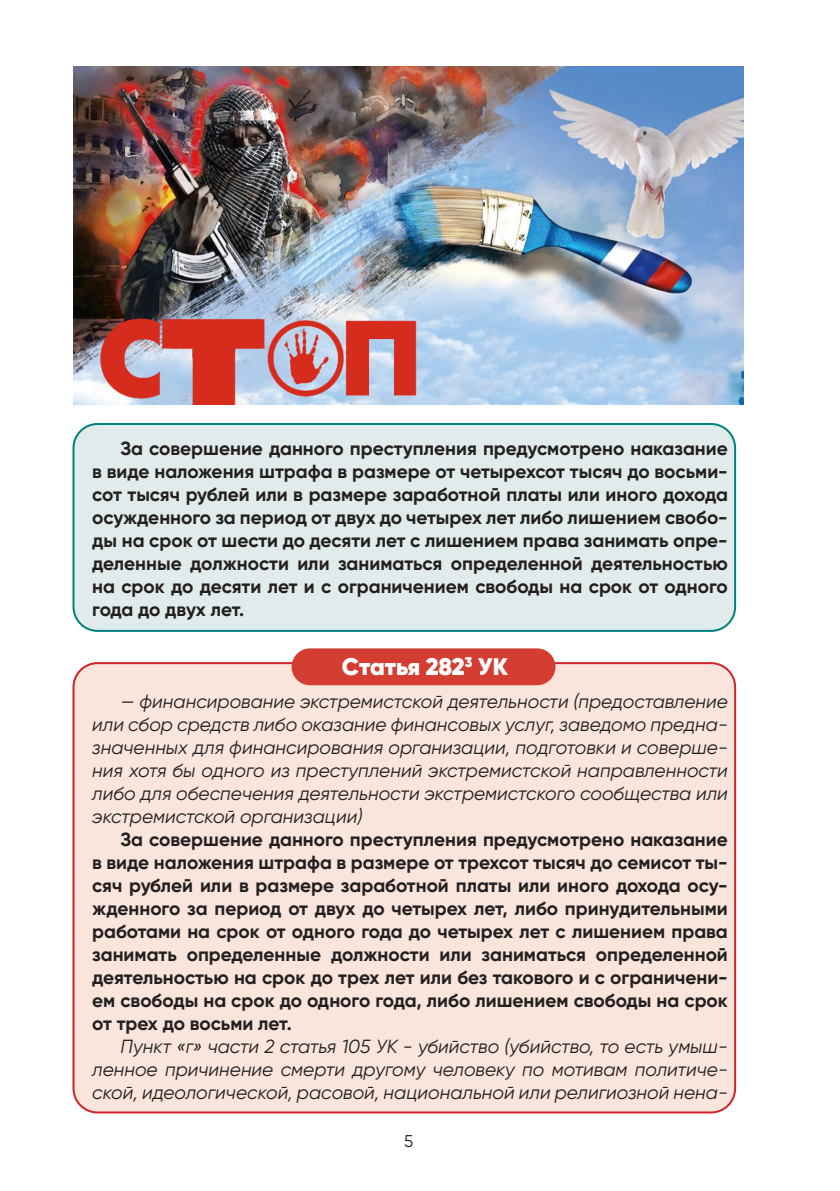
<style>
.page{position:relative;width:840px;height:1191px;background:#fff}
.page>*{position:absolute;margin:0;border:0;box-sizing:border-box;transform-origin:0 0}
.t1{font:900 24px "Gilroy";letter-spacing:-.005em;color:#fff}
.t2{font:700 19px/23px "Gilroy";color:#231f20;text-align:justify}
.t3{font:italic 19px/23px "Gilroy";color:#231f20;text-align:justify}
.t4{font:17px "Gilroy";color:#231f20}
</style>
<div class="page">
<div style="left:73px;top:663px;width:661px;height:449px;background:#f9e5dc;border-radius:24px"></div>
<div style="left:73px;top:424px;width:661px;height:207px;background:#e2ebeb;border-radius:24px"></div>
<div style="left:72px;top:423px;width:663px;height:209px;border:2px solid #00807e;border-radius:24px"></div>
<div style="left:291px;top:648px;width:264px;height:37px;background:#d43d32;border-radius:18px"></div>
<img style="left:74px;top:67px;width:669px;height:337px">
<p class="t2" style="left:92px;top:437px;width:636px;text-indent:28px">За совершение данного преступления предусмотрено наказание в виде наложения штрафа в размере от четырехсот тысяч до восьми&shy;сот тысяч рублей или в размере заработной платы или иного дохода осужденного за период от двух до четырех лет либо лишением свобо&shy;ды на срок от шести до десяти лет с лишением права занимать опре&shy;деленные должности или заниматься определенной деятельностью на срок до десяти лет и с ограничением свободы на срок от одного года до двух лет.</p>
<p class="t1" style="left:341px;top:652px;width:168px">Статья 282<sup>3</sup> УК</p>
<p class="t3" style="left:92px;top:690px;width:636px;text-indent:28px">— финансирование экстремистской деятельности (предоставление или сбор средств либо оказание финансовых услуг, заведомо предна&shy;значенных для финансирования организации, подготовки и соверше&shy;ния хотя бы одного из преступлений экстремистской направленности либо для обеспечения деятельности экстремистского сообщества или экстремистской организации)</p>
<p class="t2" style="left:92px;top:828px;width:636px;text-indent:28px">За совершение данного преступления предусмотрено наказание в виде наложения штрафа в размере от трехсот тысяч до семисот ты&shy;сяч рублей или в размере заработной платы или иного дохода осу&shy;жденного за период от двух до четырех лет, либо принудительными работами на срок от одного года до четырех лет с лишением права занимать определенные должности или заниматься определенной деятельностью на срок до трех лет или без такового и с ограничени&shy;ем свободы на срок до одного года, либо лишением свободы на срок от трех до восьми лет.</p>
<p class="t3" style="left:92px;top:1035px;width:636px;text-indent:28px">Пункт «г» части 2 статья 105 УК - убийство (убийство, то есть умыш&shy;ленное причинение смерти другому человеку по мотивам политиче&shy;ской, идеологической, расовой, национальной или религиозной нена-</p>
<p class="t4" style="left:404px;top:1131px;width:11px">5</p>
</div>
